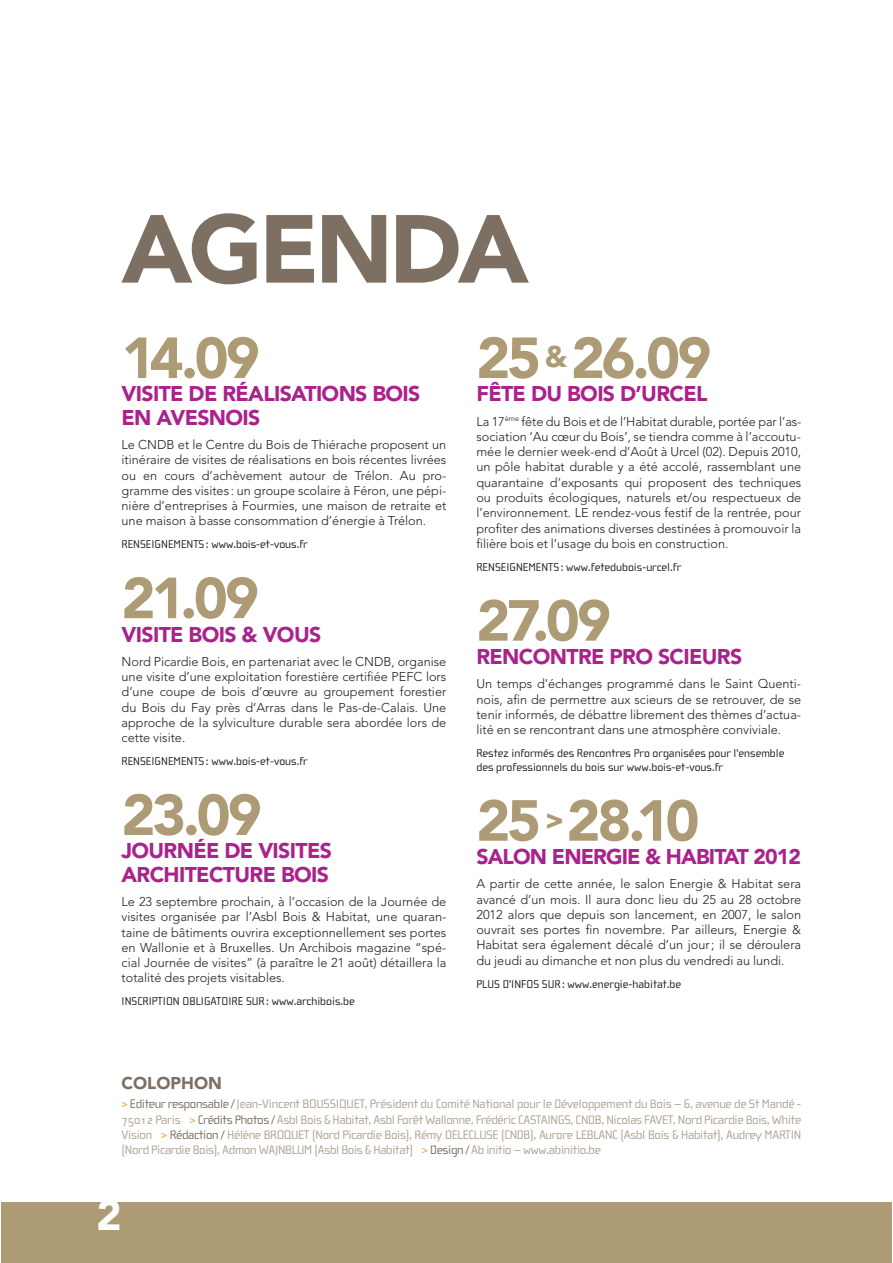
<style>
.page{position:relative;width:893px;height:1263px;background:#fff}
.page>*{position:absolute;margin:0;border:0;box-sizing:border-box;transform-origin:0 0}
.t1{font:900 95.4px "Avenir LT Std";letter-spacing:-.04em;color:#7d6f61}
.t2{font:900 57.3px "Avenir LT Std";letter-spacing:-.055em;color:#ad9b75}
.t3{font:900 42.45px "Avenir LT Std";color:#fff}
.t4{font:900 21.15px/23.4px "Avenir LT Std";letter-spacing:-.03em;color:#aa228b}
.t5{font:900 16.95px "Avenir LT Std";color:#7d6f61}
.t6{font:300 12.75px/15.3px "Avenir LT Std";color:#231f20;text-align:justify}
.t7{font:12.75px/15.3px "Cholla Wide Old Style";letter-spacing:-.025em;color:#afa292;text-align:justify}
.t8{font:11.7px/13.8px "Cholla Wide";color:#231f20}
.s1{color:#f99d25}
.s2{color:#7d6f61}
</style>
<div class="page">
<div style="left:1px;top:1203px;width:890px;height:60px;background:#ad9b75"></div>
<h1 class="t1" style="left:122px;top:194px;width:409px">AGENDA</h1>
<h2 class="t2" style="left:122px;top:325px;width:140px">14.09</h2>
<h3 class="t4" style="left:122px;top:382px;width:300px">VISITE DE RÉALISATIONS BOIS<br>EN AVESNOIS</h3>
<p class="t6" style="left:122px;top:438px;width:326px">Le CNDB et le Centre du Bois de Thiérache proposent un itinéraire de visites de réalisations en bois récentes livrées ou en cours d’achèvement autour de Trélon. Au pro&shy;gramme des visites : un groupe scolaire à Féron, une pépi&shy;nière d’entreprises à Fourmies, une maison de retraite et une maison à basse consommation d’énergie à Trélon.</p>
<p class="t8" style="left:122px;top:538px;width:188px">RENSEIGNEMENTS : www.bois-et-vous.fr</p>
<h2 class="t2" style="left:122px;top:565px;width:139px">21.09</h2>
<h3 class="t4" style="left:122px;top:623px;width:201px">VISITE BOIS &amp; VOUS</h3>
<p class="t6" style="left:122px;top:655px;width:326px">Nord Picardie Bois, en partenariat avec le CNDB, organise une visite d’une exploitation forestière certifiée PEFC lors d’une coupe de bois d’œuvre au groupement forestier du Bois du Fay près d’Arras dans le Pas-de-Calais. Une approche de la sylviculture durable sera abordée lors de cette visite.</p>
<p class="t8" style="left:122px;top:755px;width:188px">RENSEIGNEMENTS : www.bois-et-vous.fr</p>
<h2 class="t2" style="left:122px;top:782px;width:142px">23.09</h2>
<h3 class="t4" style="left:122px;top:839px;width:212px">JOURNÉE DE VISITES<br>ARCHITECTURE BOIS</h3>
<p class="t6" style="left:122px;top:895px;width:326px">Le 23 septembre prochain, à l’occasion de la Journée de visites organisée par l’Asbl Bois &amp; Habitat, une quaran&shy;taine de bâtiments ouvrira exceptionnellement ses portes en Wallonie et à Bruxelles. Un Archibois magazine “spé&shy;cial Journée de visites” (à paraître le 21 août) détaillera la totalité des projets visitables.</p>
<p class="t8" style="left:122px;top:995px;width:235px">INSCRIPTION OBLIGATOIRE SUR : www.archibois.be</p>
<h3 class="t5" style="left:122px;top:1073px;width:102px">COLOPHON</h3>
<h2 class="t2" style="left:476px;top:325px;width:236px">25 <sup>&amp;</sup> 26.09</h2>
<h3 class="t4" style="left:476px;top:382px;width:233px">FÊTE DU BOIS D’URCEL</h3>
<p class="t6" style="left:476px;top:415px;width:326px">La 17<sup>ème</sup> fête du Bois et de l’Habitat durable, portée par l’as&shy;sociation ‘Au cœur du Bois’, se tiendra comme à l’accoutu&shy;mée le dernier week-end d’Août à Urcel (02). Depuis 2010, un pôle habitat durable y a été accolé, rassemblant une quarantaine d’exposants qui proposent des techniques ou produits écologiques, naturels et/ou respectueux de l’environnement. LE rendez-vous festif de la rentrée, pour profiter des animations diverses destinées à promouvoir la filière bois et l’usage du bois en construction.</p>
<p class="t8" style="left:476px;top:561px;width:206px">RENSEIGNEMENTS : www.fetedubois-urcel.fr</p>
<h2 class="t2" style="left:476px;top:587px;width:136px">27.09</h2>
<h3 class="t4" style="left:476px;top:645px;width:267px">RENCONTRE PRO SCIEURS</h3>
<p class="t6" style="left:476px;top:677px;width:326px">Un temps d'échanges programmé dans le Saint Quenti&shy;nois, afin de permettre aux scieurs de se retrouver, de se tenir informés, de débattre librement des thèmes d’actua&shy;lité en se rencontrant dans une atmosphère conviviale.</p>
<p class="t8" style="left:476px;top:747px;width:309px">Restez informés des Rencontres Pro organisées pour l'ensemble des professionnels du bois sur www.bois-et-vous.fr</p>
<h2 class="t2" style="left:476px;top:787px;width:224px">25 <sup>&gt;</sup> 28.10</h2>
<h3 class="t4" style="left:476px;top:845px;width:326px">SALON ENERGIE &amp; HABITAT 2012</h3>
<p class="t6" style="left:476px;top:877px;width:326px">A partir de cette année, le salon Energie &amp; Habitat sera avancé d’un mois. Il aura donc lieu du 25 au 28 octobre 2012 alors que depuis son lancement, en 2007, le salon ouvrait ses portes fin novembre. Par ailleurs, Energie &amp; Habitat sera également décalé d’un jour ; il se déroulera du jeudi au dimanche et non plus du vendredi au lundi.</p>
<p class="t8" style="left:476px;top:978px;width:206px">PLUS D'INFOS SUR : www.energie-habitat.be</p>
<p class="t7" style="left:122px;top:1098px;width:681px"><span class="s1">&gt;</span> <span class="s2">Editeur responsable /</span> Jean-Vincent BOUSSIQUET, Président du Comité National pour le Développement du Bois – 6, avenue de St Mandé - 75012 Paris <span class="s1">&gt;</span> <span class="s2">Crédits Photos /</span> Asbl Bois &amp; Habitat, Asbl Forêt Wallonne, Frédéric CASTAINGS, CNDB, Nicolas FAVET, Nord Picardie Bois, White Vision <span class="s1">&gt;</span> <span class="s2">Rédaction /</span> Hélène BROQUET (Nord Picardie Bois), Rémy DELECLUSE (CNDB), Aurore LEBLANC (Asbl Bois &amp; Habitat), Audrey MARTIN (Nord Picardie Bois), Admon WAJNBLUM (Asbl Bois &amp; Habitat) <span class="s1">&gt;</span> <span class="s2">Design /</span> Ab initio – www.abinitio.be</p>
<h3 class="t3" style="left:96px;top:1190px;width:27px">2</h3>
</div>
